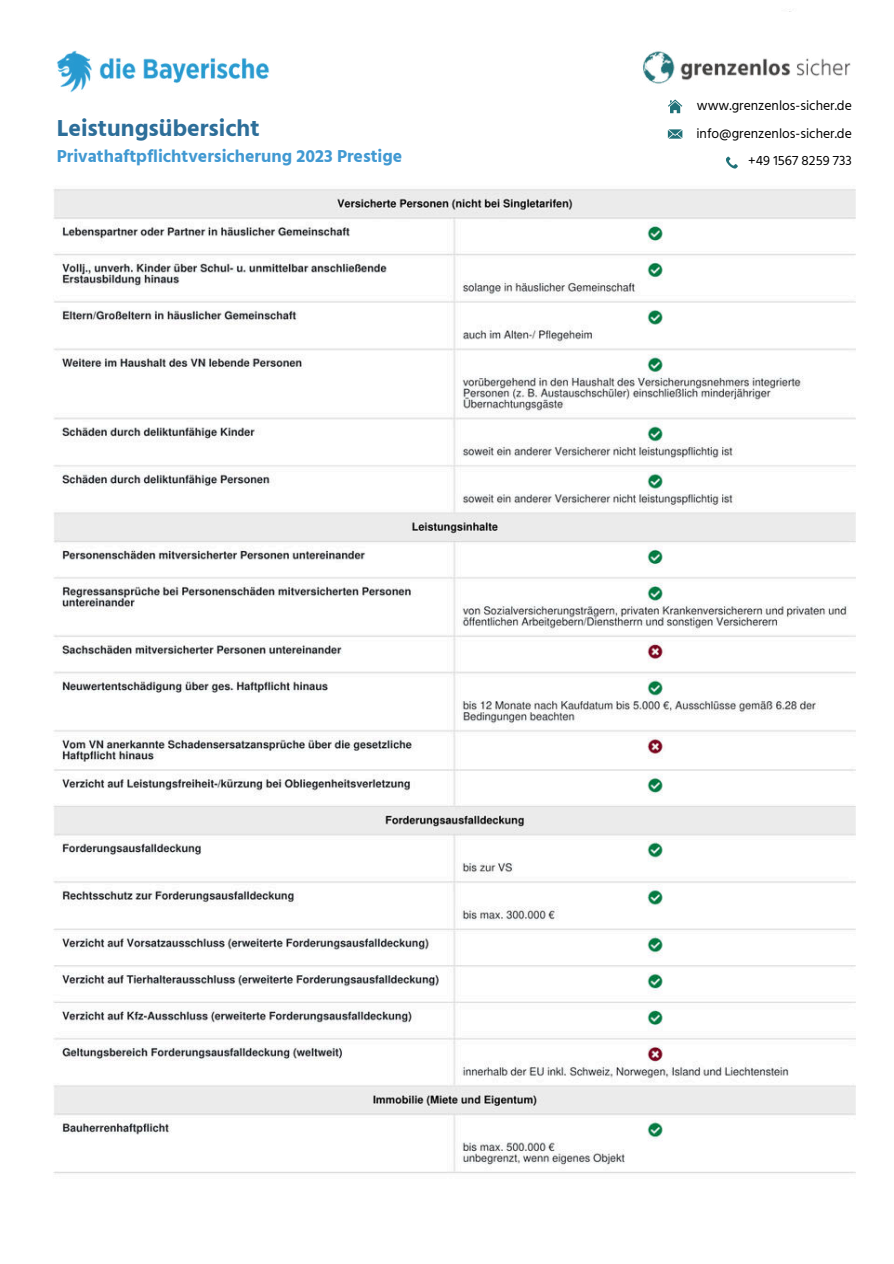
<style>
.page{position:relative;width:894px;height:1264px;background:#fff}
.page>*{position:absolute;margin:0;border:0;box-sizing:border-box;transform-origin:0 0}
.t1{font:700 23.7px "Hind Madurai";color:#2d6e99}
.t2{font:700 17.7px "Hind Madurai";color:#4199d2}
.t3{font:13.65px "Hind Madurai";color:#000}
</style>
<div class="page">
<img style="left:53px;top:11px;width:803px;height:1163px">
<div style="left:24px;top:12px;width:859px;height:172px;background:#fff"></div>
<img style="left:643px;top:51px;width:208px;height:33px">
<svg style="left:726px;top:156px;width:11px;height:12px"></svg>
<svg style="left:667px;top:129px;width:15px;height:10px"></svg>
<svg style="left:668px;top:99px;width:14px;height:14px"></svg>
<img style="left:57px;top:50px;width:212px;height:42px">
<h1 class="t1" style="left:57px;top:113px;width:204px">Leistungsübersicht</h1>
<p class="t2" style="left:57px;top:145px;width:347px">Privathaftpflichtversicherung 2023 Prestige</p>
<p class="t3" style="left:696px;top:98px;width:156px">www.grenzenlos-sicher.de</p>
<p class="t3" style="left:696px;top:125px;width:157px">info@grenzenlos-sicher.de</p>
<p class="t3" style="left:748px;top:153px;width:105px">+49 1567 8259 733</p>
</div>
